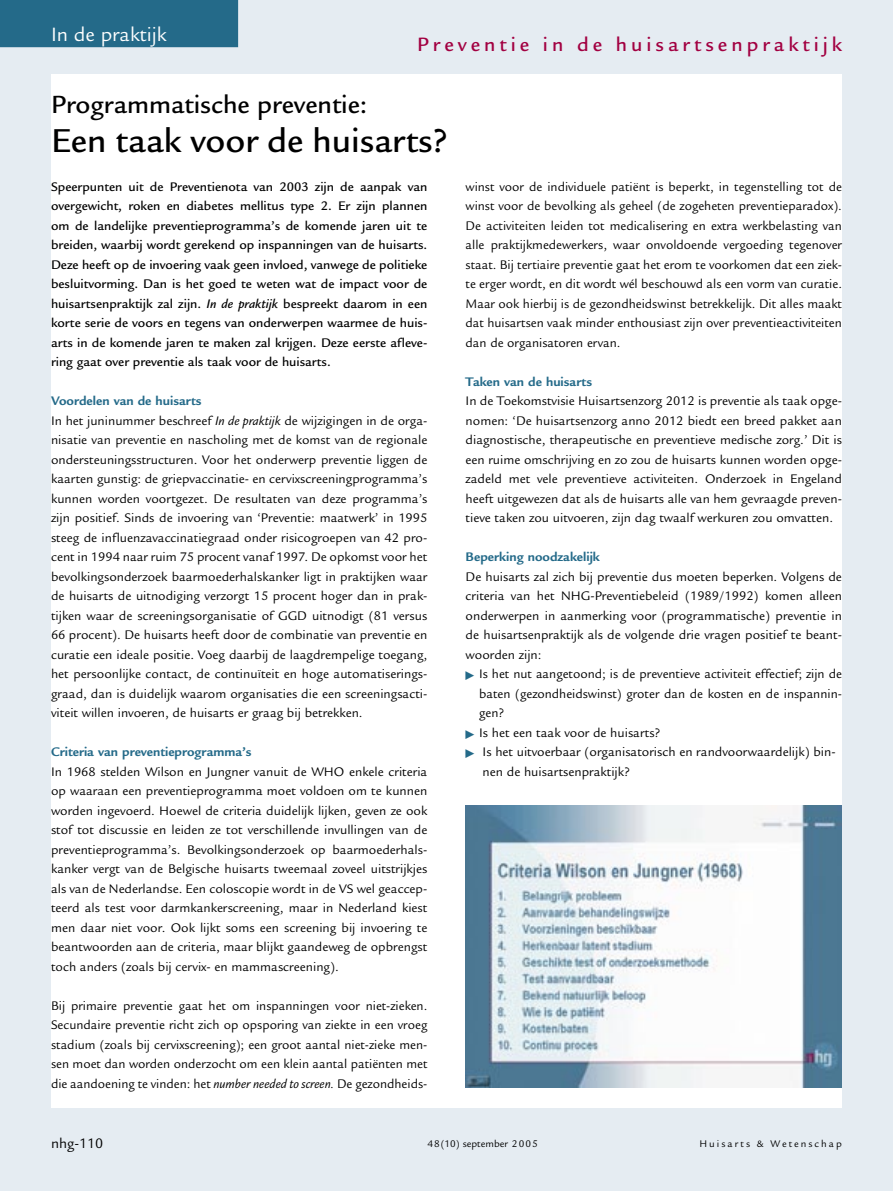
<style>
.page{position:relative;width:893px;height:1191px;background:#e5ecf2}
.page>*{position:absolute;margin:0;border:0;box-sizing:border-box;transform-origin:0 0}
.Artikelkop{font:500 36px "Legacy Sans";color:#000}
.Onderkop{font:500 27px "Legacy Sans";color:#000}
.Rubriekskop{font:500 21px "Legacy Sans";letter-spacing:.19em;color:#a20041}
.t1{font:21px "Legacy Sans";color:#fff}
.Normaal{font:15px "Legacy Sans";color:#000}
.Opsom1{font:13.5px/19.5px "Legacy Sans";color:#000;text-align:justify}
.Samenvatting{font:500 13.5px/19.5px "Legacy Sans";color:#000;text-align:justify}
.Kop_1{font:700 13.5px "Legacy Sans";color:#246a89}
.t2{font:10.5px "Legacy Sans";color:#000}
.t3{font:10.5px "Legacy Sans";letter-spacing:.19em;color:#000}
.s1{font-style:italic}
</style>
<div class="page">
<div style="left:51px;top:74px;width:791px;height:1034px;background:#fff"></div>
<div style="left:0;top:0;width:238px;height:47px;background:#246a89"></div>
<img style="left:466px;top:805px;width:376px;height:283px">
<p class="t1" style="left:51px;top:22px;width:117px">In de praktijk</p>
<p class="Rubriekskop" style="left:417px;top:33px;width:426px">Preventie in de huisartsenpraktijk</p>
<p class="Onderkop" style="left:51px;top:89px;width:318px">Programmatische preventie:</p>
<p class="Artikelkop" style="left:51px;top:120px;width:398px">Een taak voor de huisarts?</p>
<p class="Samenvatting" style="left:51px;top:177px;width:378px">Speerpunten uit de Preventienota van 2003 zijn de aanpak van overgewicht, roken en diabetes mellitus type 2. Er zijn plannen om de landelijke preventieprogramma’s de komende jaren uit te breiden, waarbij wordt gerekend op inspanningen van de huisarts.<br>Deze heeft op de invoering vaak geen invloed, vanwege de politieke besluitvorming. Dan is het goed te weten wat de impact voor de huisartsenpraktijk zal zijn. <span class="s1">In de praktijk</span> bespreekt daarom in een korte serie de voors en tegens van onderwerpen waarmee de huis&shy;arts in de komende jaren te maken zal krijgen. Deze eerste afleve&shy;ring gaat over preventie als taak voor de huisarts.</p>
<p class="Kop_1" style="left:51px;top:393px;width:152px">Voordelen van de huisarts</p>
<p class="Opsom1" style="left:51px;top:411px;width:378px">In het juninummer beschreef <span class="s1">In de praktijk</span> de wijzigingen in de orga&shy;nisatie van preventie en nascholing met de komst van de regionale ondersteuningsstructuren. Voor het onderwerp preventie liggen de kaarten gunstig: de griepvaccinatie- en cervixscreeningprogramma’s kunnen worden voortgezet. De resultaten van deze programma’s zijn positief. Sinds de invoering van ‘Preventie: maatwerk’ in 1995 steeg de influenzavaccinatiegraad onder risicogroepen van 42 pro&shy;cent in 1994 naar ruim 75 procent vanaf 1997. De opkomst voor het bevolkingsonderzoek baarmoederhalskanker ligt in praktijken waar de huisarts de uitnodiging verzorgt 15 procent hoger dan in prak&shy;tijken waar de screeningsorganisatie of GGD uitnodigt (81 versus 66 procent). De huisarts heeft door de combinatie van preventie en curatie een ideale positie. Voeg daarbij de laagdrempelige toegang, het persoonlijke contact, de continuïteit en hoge automatiserings&shy;graad, dan is duidelijk waarom organisaties die een screeningsacti&shy;viteit willen invoeren, de huisarts er graag bij betrekken.</p>
<p class="Kop_1" style="left:51px;top:744px;width:202px">Criteria van preventieprogramma’s</p>
<p class="Opsom1" style="left:51px;top:762px;width:378px">In 1968 stelden Wilson en Jungner vanuit de WHO enkele criteria op waaraan een preventieprogramma moet voldoen om te kunnen worden ingevoerd. Hoewel de criteria duidelijk lijken, geven ze ook stof tot discussie en leiden ze tot verschillende invullingen van de preventieprogramma’s. Bevolkingsonderzoek op baarmoederhals&shy;kanker vergt van de Belgische huisarts tweemaal zoveel uitstrijkjes als van de Nederlandse. Een coloscopie wordt in de VS wel geaccep&shy;teerd als test voor darmkankerscreening, maar in Nederland kiest men daar niet voor. Ook lijkt soms een screening bij invoering te beantwoorden aan de criteria, maar blijkt gaandeweg de opbrengst toch anders (zoals bij cervix- en mammascreening).</p>
<p class="Opsom1" style="left:51px;top:996px;width:378px">Bij primaire preventie gaat het om inspanningen voor niet-zieken.<br>Secundaire preventie richt zich op opsporing van ziekte in een vroeg stadium (zoals bij cervixscreening); een groot aantal niet-zieke men&shy;sen moet dan worden onderzocht om een klein aantal patiënten met die aandoening te vinden: het <span class="s1">number needed to screen.</span> De gezondheids-</p>
<p class="Opsom1" style="left:466px;top:177px;width:378px">winst voor de individuele patiënt is beperkt, in tegenstelling tot de winst voor de bevolking als geheel (de zogeheten preventieparadox).<br>De activiteiten leiden tot medicalisering en extra werkbelasting van alle praktijkmedewerkers, waar onvoldoende vergoeding tegenover staat. Bij tertiaire preventie gaat het erom te voorkomen dat een ziek&shy;te erger wordt, en dit wordt wél beschouwd als een vorm van curatie.<br>Maar ook hierbij is de gezondheidswinst betrekkelijk. Dit alles maakt dat huisartsen vaak minder enthousiast zijn over preventieactiviteiten dan de organisatoren ervan.</p>
<p class="Kop_1" style="left:466px;top:373px;width:128px">Taken van de huisarts</p>
<p class="Opsom1" style="left:466px;top:391px;width:378px">In de Toekomstvisie Huisartsenzorg 2012 is preventie als taak opge&shy;nomen: ‘De huisartsenzorg anno 2012 biedt een breed pakket aan diagnostische, therapeutische en preventieve medische zorg.’ Dit is een ruime omschrijving en zo zou de huisarts kunnen worden opge&shy;zadeld met vele preventieve activiteiten. Onderzoek in Engeland heeft uitgewezen dat als de huisarts alle van hem gevraagde preven&shy;tieve taken zou uitvoeren, zijn dag twaalf werkuren zou omvatten.</p>
<p class="Kop_1" style="left:466px;top:549px;width:136px">Beperking noodzakelijk</p>
<p class="Opsom1" style="left:466px;top:567px;width:378px">De huisarts zal zich bij preventie dus moeten beperken. Volgens de criteria van het NHG-Preventiebeleid (1989/1992) komen alleen onderwerpen in aanmerking voor (programmatische) preventie in de huisartsenpraktijk als de volgende drie vragen positief te beant&shy;woorden zijn:</p>
<p class="Opsom1" style="left:479px;top:664px;width:364px">Is het nut aangetoond; is de preventieve activiteit effectief; zijn de baten (gezondheidswinst) groter dan de kosten en de inspannin&shy;gen?</p>
<p class="Opsom1" style="left:479px;top:723px;width:183px">Is het een taak voor de huisarts?</p>
<p class="Opsom1" style="left:483px;top:742px;width:354px">Is het uitvoerbaar (organisatorisch en randvoorwaardelijk) bin&shy;nen de huisartsenpraktijk?</p>
<p class="Normaal" style="left:51px;top:1134px;width:54px">nhg-110</p>
<p class="t2" style="left:427px;top:1138px;width:112px">48(10) september 2005</p>
<p class="t3" style="left:699px;top:1138px;width:144px">Huisarts &amp; Wetenschap</p>
</div>
